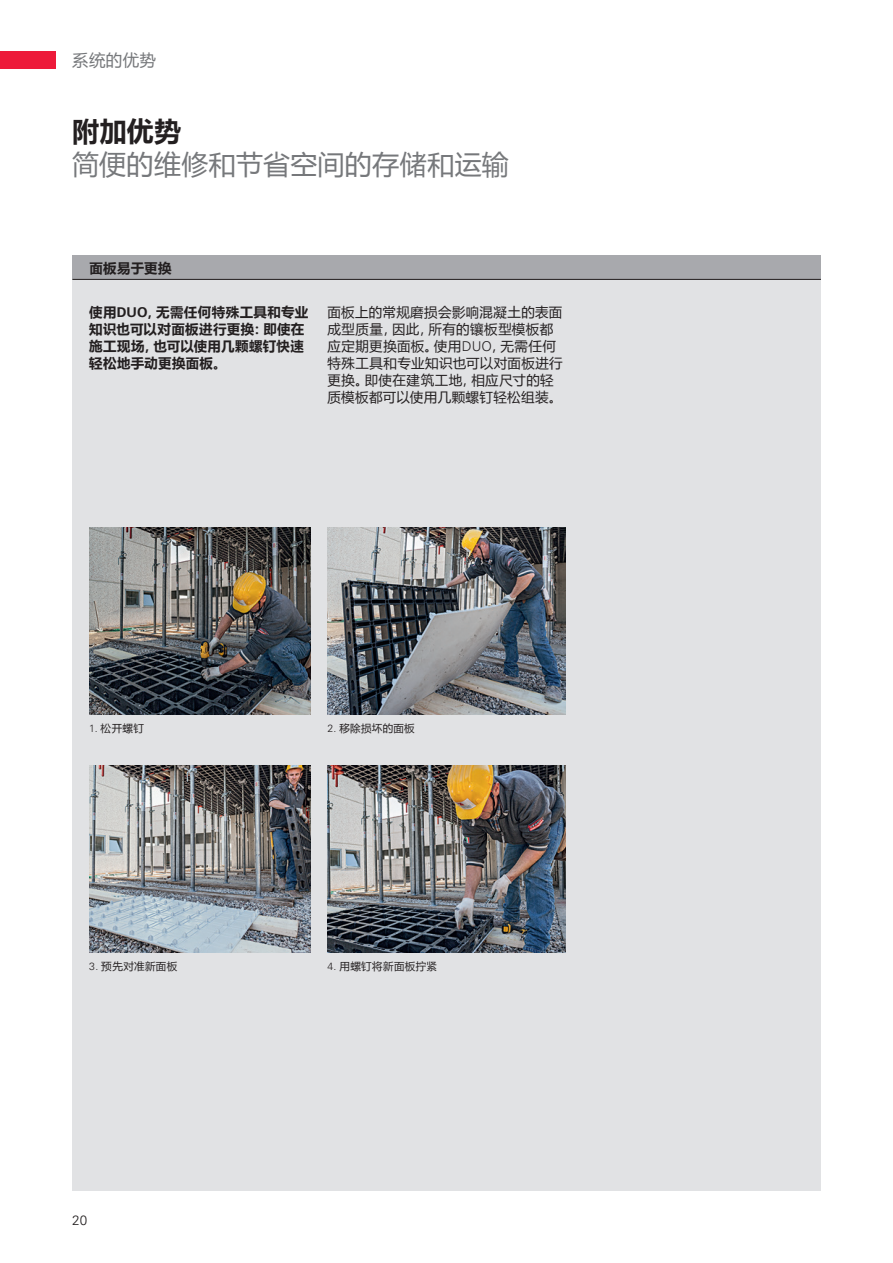
<style>
.page{position:relative;width:893px;height:1263px;background:#fff}
.page>*{position:absolute;margin:0;border:0;box-sizing:border-box;transform-origin:0 0}
.t1{font:27px "Microsoft Ya Hei";letter-spacing:.01em;color:#76787b}
.t2{font:700 27px "Microsoft Ya Hei";color:#231f20}
.t3{font:16.5px "Microsoft Ya Hei";letter-spacing:.02em;color:#76787b}
.t4{font:13.5px/17px "Microsoft Ya Hei";letter-spacing:.03em;color:#231f20}
.t5{font:700 13.5px/17px "Microsoft Ya Hei";letter-spacing:.02em;color:#231f20}
.t6{font:300 13.5px "Univers LT Pro";color:#231f20}
.t7{font:10.5px "Microsoft Ya Hei";letter-spacing:.035em;color:#231f20}
.s1{font-family:"Univers LT Pro"}
.s2{font-family:"Univers LT Pro";font-weight:300}
</style>
<div class="page">
<div style="left:0;top:51px;width:55px;height:17px;background:#ed1a3a"></div>
<div style="left:72px;top:272px;width:748px;height:919px;background:#e1e2e4"></div>
<div style="left:72px;top:255px;width:749px;height:24px;background:#a8a9ad"></div>
<hr style="left:72px;top:279px;width:749px;height:1px;background:#231f20">
<img style="left:89px;top:527px;width:221px;height:187px">
<img style="left:327px;top:527px;width:239px;height:187px">
<img style="left:89px;top:765px;width:221px;height:187px">
<img style="left:327px;top:765px;width:239px;height:187px">
<p class="t3" style="left:72px;top:49px;width:85px">系统的优势</p>
<h1 class="t2" style="left:72px;top:112px;width:110px">附加优势</h1>
<h1 class="t1" style="left:72px;top:146px;width:438px">简便的维修和节省空间的存储和运输</h1>
<p class="t5" style="left:89px;top:259px;width:84px">面板易于更换</p>
<p class="t5" style="left:89px;top:303px;width:221px">使用<span class="s1">DUO</span>，无需任何特殊工具和专业知识也可以对面板进行更换：即使在施工现场，也可以使用几颗螺钉快速轻松地手动更换面板。</p>
<p class="t4" style="left:327px;top:303px;width:237px">面板上的常规磨损会影响混凝土的表面成型质量，因此，所有的镶板型模板都应定期更换面板。使用<span class="s2">DUO</span>，无需任何特殊工具和专业知识也可以对面板进行更换。即使在建筑工地，相应尺寸的轻质模板都可以使用几颗螺钉轻松组装。</p>
<p class="t7" style="left:89px;top:721px;width:56px"><span class="s2">1.</span> 松开螺钉</p>
<p class="t7" style="left:327px;top:721px;width:89px"><span class="s2">2.</span> 移除损坏的面板</p>
<p class="t7" style="left:89px;top:959px;width:89px"><span class="s2">3.</span> 预先对准新面板</p>
<p class="t7" style="left:327px;top:959px;width:111px"><span class="s2">4.</span> 用螺钉将新面板拧紧</p>
<p class="t6" style="left:72px;top:1212px;width:17px">20</p>
</div>
